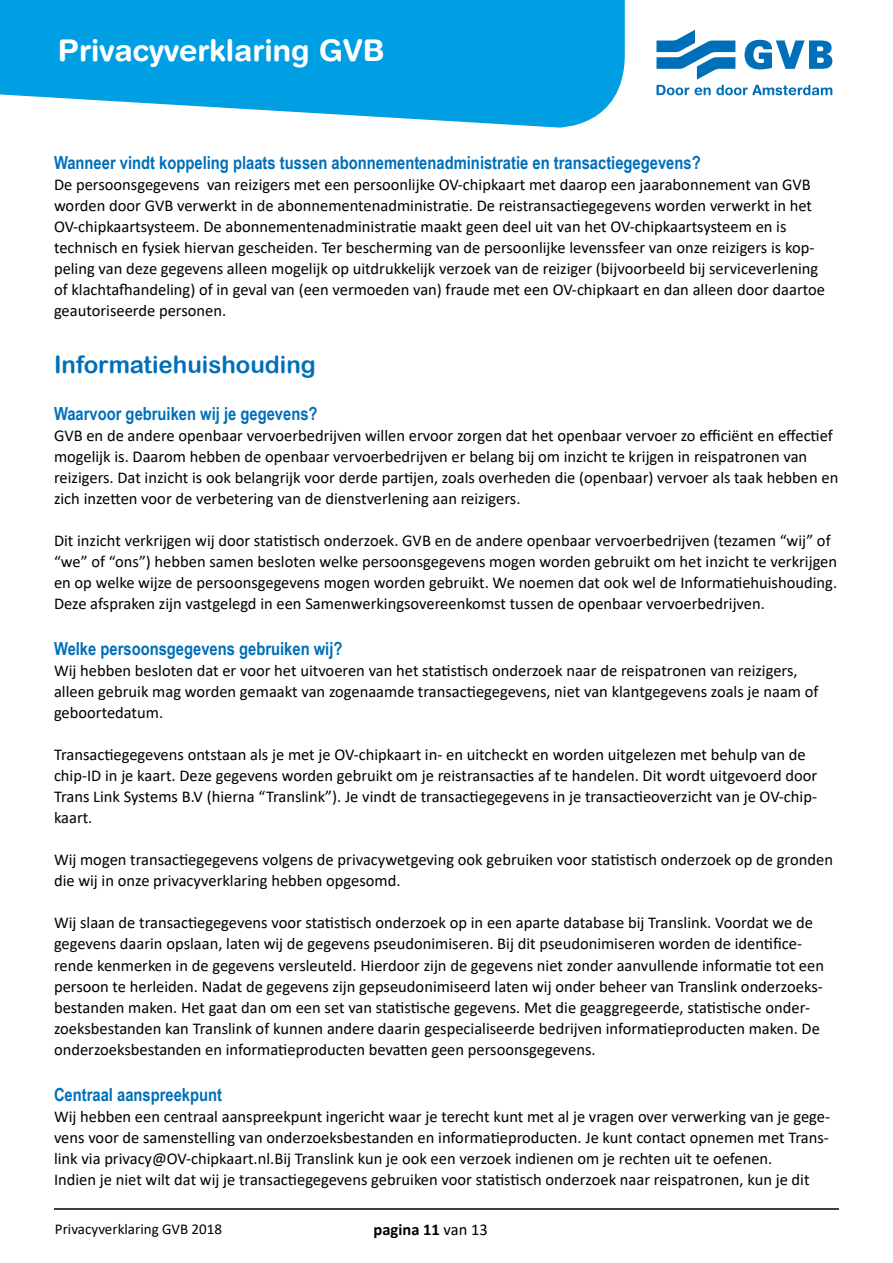
<style>
.page{position:relative;width:893px;height:1263px;background:#fff}
.page>*{position:absolute;margin:0;border:0;box-sizing:border-box;transform-origin:0 0}
.t1{font:700 30px "Helvetica Rounded LT";color:#fff}
.t2{font:24px "Arial Rounded MT Bold";color:#006fb9}
.t3{font:700 18px "Arial Narrow";color:#006fb9}
.t4{font:16.5px/21px "Calibri";color:#000}
.t5{font:700 16.5px "Calibri";color:#000}
.t6{font:15px "Calibri";color:#000}
.s1{font-weight:400}
</style>
<div class="page">
<hr style="left:54px;top:1208px;width:785px;height:2px;background:#000">
<svg style="left:0;top:0;width:625px;height:128px;background:#21abe6"></svg>
<svg style="left:656px;top:30px;width:79px;height:49px"></svg>
<svg style="left:744px;top:40px;width:88px;height:29px"></svg>
<svg style="left:656px;top:85px;width:176px;height:10px"></svg>
<h1 class="t1" style="left:58px;top:32px;width:328px">Privacyverklaring GVB</h1>
<p class="t3" style="left:54px;top:149px;width:648px">Wanneer vindt koppeling plaats tussen abonnementenadministratie en transactiegegevens?</p>
<p class="t4" style="left:54px;top:174px;width:773px">De persoonsgegevens van reizigers met een persoonlijke OV-chipkaart met daarop een jaarabonnement van GVB worden door GVB verwerkt in de abonnementenadministratie. De reistransactiegegevens worden verwerkt in het OV-chipkaartsysteem. De abonnementenadministratie maakt geen deel uit van het OV-chipkaartsysteem en is technisch en fysiek hiervan gescheiden. Ter bescherming van de persoonlijke levenssfeer van onze reizigers is kop&shy;peling van deze gegevens alleen mogelijk op uitdrukkelijk verzoek van de reiziger (bijvoorbeeld bij serviceverlening of klachtafhandeling) of in geval van (een vermoeden van) fraude met een OV-chipkaart en dan alleen door daartoe geautoriseerde personen.</p>
<h2 class="t2" style="left:54px;top:350px;width:263px">Informatiehuishouding</h2>
<p class="t3" style="left:54px;top:400px;width:265px">Waarvoor gebruiken wij je gegevens?</p>
<p class="t4" style="left:54px;top:424px;width:786px">GVB en de andere openbaar vervoerbedrijven willen ervoor zorgen dat het openbaar vervoer zo efficiënt en effectief mogelijk is. Daarom hebben de openbaar vervoerbedrijven er belang bij om inzicht te krijgen in reispatronen van reizigers. Dat inzicht is ook belangrijk voor derde partijen, zoals overheden die (openbaar) vervoer als taak hebben en zich inzetten voor de verbetering van de dienstverlening aan reizigers.</p>
<p class="t4" style="left:54px;top:529px;width:785px">Dit inzicht verkrijgen wij door statistisch onderzoek. GVB en de andere openbaar vervoerbedrijven (tezamen “wij” of “we” of “ons”) hebben samen besloten welke persoonsgegevens mogen worden gebruikt om het inzicht te verkrijgen en op welke wijze de persoonsgegevens mogen worden gebruikt. We noemen dat ook wel de Informatiehuishouding.<br>Deze afspraken zijn vastgelegd in een Samenwerkingsovereenkomst tussen de openbaar vervoerbedrijven.</p>
<p class="t3" style="left:54px;top:635px;width:290px">Welke persoonsgegevens gebruiken wij?</p>
<p class="t4" style="left:54px;top:660px;width:766px">Wij hebben besloten dat er voor het uitvoeren van het statistisch onderzoek naar de reispatronen van reizigers, alleen gebruik mag worden gemaakt van zogenaamde transactiegegevens, niet van klantgegevens zoals je naam of geboortedatum.</p>
<p class="t4" style="left:54px;top:744px;width:765px">Transactiegegevens ontstaan als je met je OV-chipkaart in- en uitcheckt en worden uitgelezen met behulp van de chip-ID in je kaart. Deze gegevens worden gebruikt om je reistransacties af te handelen. Dit wordt uitgevoerd door Trans Link Systems B.V (hierna “Translink”). Je vindt de transactiegegevens in je transactieoverzicht van je OV-chip&shy;kaart.</p>
<p class="t4" style="left:54px;top:849px;width:780px">Wij mogen transactiegegevens volgens de privacywetgeving ook gebruiken voor statistisch onderzoek op de gronden die wij in onze privacyverklaring hebben opgesomd.</p>
<p class="t4" style="left:54px;top:912px;width:771px">Wij slaan de transactiegegevens voor statistisch onderzoek op in een aparte database bij Translink. Voordat we de gegevens daarin opslaan, laten wij de gegevens pseudonimiseren. Bij dit pseudonimiseren worden de identifice&shy;rende kenmerken in de gegevens versleuteld. Hierdoor zijn de gegevens niet zonder aanvullende informatie tot een persoon te herleiden. Nadat de gegevens zijn gepseudonimiseerd laten wij onder beheer van Translink onderzoeks&shy;bestanden maken. Het gaat dan om een set van statistische gegevens. Met die geaggregeerde, statistische onder&shy;zoeksbestanden kan Translink of kunnen andere daarin gespecialiseerde bedrijven informatieproducten maken. De onderzoeksbestanden en informatieproducten bevatten geen persoonsgegevens.</p>
<p class="t3" style="left:54px;top:1081px;width:170px">Centraal aanspreekpunt</p>
<p class="t4" style="left:54px;top:1105px;width:778px">Wij hebben een centraal aanspreekpunt ingericht waar je terecht kunt met al je vragen over verwerking van je gege&shy;vens voor de samenstelling van onderzoeksbestanden en informatieproducten. Je kunt contact opnemen met Trans&shy;link via privacy@OV-chipkaart.nl.Bij Translink kun je ook een verzoek indienen om je rechten uit te oefenen.<br>Indien je niet wilt dat wij je transactiegegevens gebruiken voor statistisch onderzoek naar reispatronen, kun je dit</p>
<p class="t6" style="left:55px;top:1218px;width:169px">Privacyverklaring GVB 2018</p>
<p class="t5" style="left:374px;top:1218px;width:116px">pagina 11 <span class="s1">van 13</span></p>
</div>
